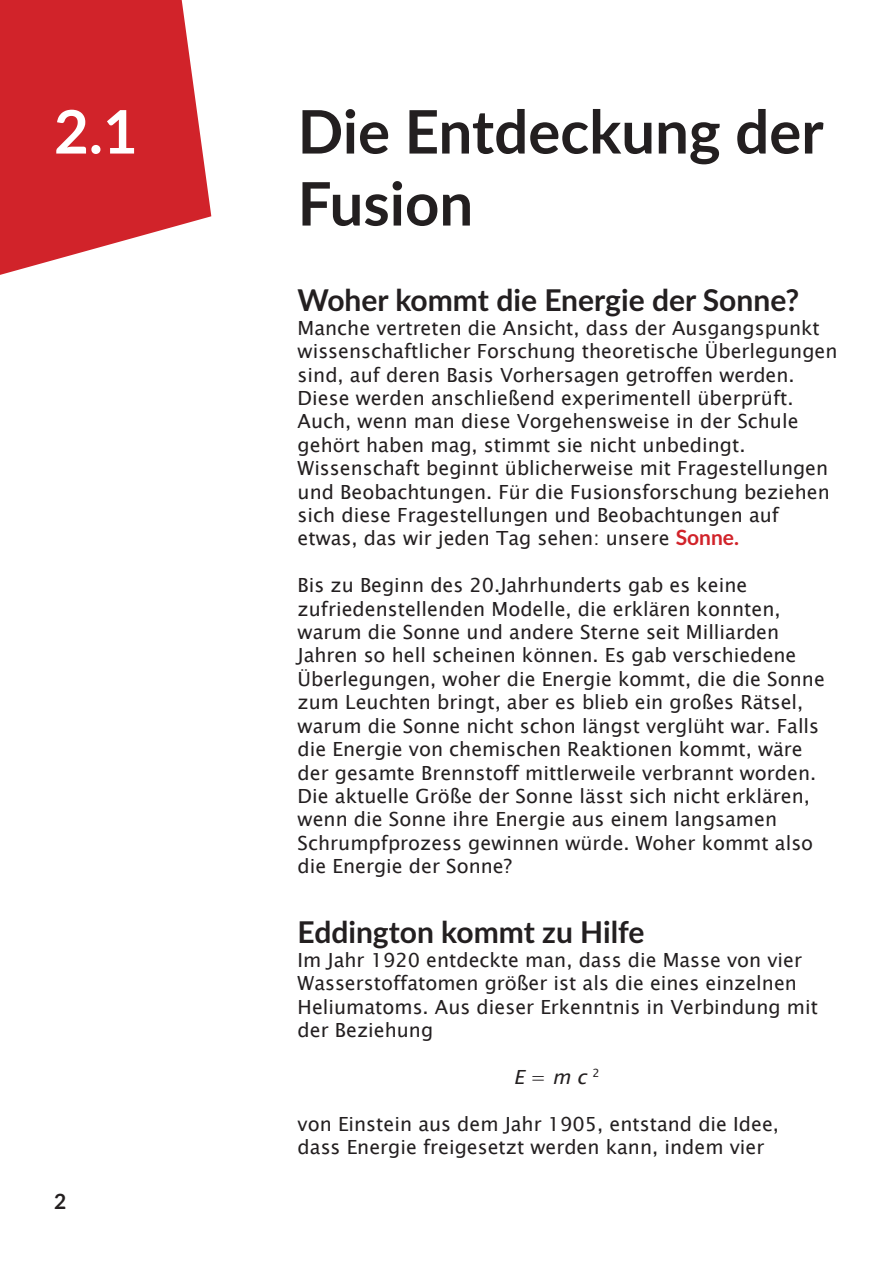
<style>
.page{position:relative;width:893px;height:1263px;background:#fff}
.page>*{position:absolute;margin:0;border:0;box-sizing:border-box;transform-origin:0 0}
.t1{font:700 60px/72px "Lato";color:#231f20}
.t2{font:700 60px "Lato";color:#fff}
.Subtitle{font:700 30px "Lato";color:#231f20}
.t3{font:700 21px "Lato";color:#231f20}
.Standard_text{font:19.5px/23.4px "Lucida Sans Unicode";color:#231f20}
.Standard_text-2{font:italic 19.5px "Lucida Sans Unicode";color:#231f20}
.s1{font-family:"Lato";font-weight:700;font-size:21px;color:#d1232a}
.s2{font-style:normal}
</style>
<div class="page">
<svg style="left:0;top:0;width:211px;height:275px;fill:#d1232a"></svg>
<p class="t2" style="left:54px;top:88px;width:85px">2.1</p>
<p class="t3" style="left:54px;top:1186px;width:14px">2</p>
<p class="t1" style="left:298px;top:93px;width:527px">Die Entdeckung der<br>Fusion</p>
<p class="Subtitle" style="left:298px;top:278px;width:503px">Woher kommt die Energie der Sonne?</p>
<p class="Standard_text" style="left:298px;top:316px;width:541px">Manche vertreten die Ansicht, dass der Ausgangspunkt wissenschaftlicher Forschung theoretische Überlegungen sind, auf deren Basis Vorhersagen getroffen werden.<br>Diese werden anschließend experimentell überprüft.<br>Auch, wenn man diese Vorgehensweise in der Schule gehört haben mag, stimmt sie nicht unbedingt.<br>Wissenschaft beginnt üblicherweise mit Fragestellungen und Beobachtungen. Für die Fusionsforschung beziehen sich diese Fragestellungen und Beobachtungen auf etwas, das wir jeden Tag sehen: unsere <span class="s1">Sonne.</span></p>
<p class="Standard_text" style="left:298px;top:574px;width:529px">Bis zu Beginn des 20.Jahrhunderts gab es keine zufriedenstellenden Modelle, die erklären konnten, warum die Sonne und andere Sterne seit Milliarden Jahren so hell scheinen können. Es gab verschiedene Überlegungen, woher die Energie kommt, die die Sonne zum Leuchten bringt, aber es blieb ein großes Rätsel, warum die Sonne nicht schon längst verglüht war. Falls die Energie von chemischen Reaktionen kommt, wäre der gesamte Brennstoff mittlerweile verbrannt worden.<br>Die aktuelle Größe der Sonne lässt sich nicht erklären, wenn die Sonne ihre Energie aus einem langsamen Schrumpfprozess gewinnen würde. Woher kommt also die Energie der Sonne?</p>
<p class="Subtitle" style="left:298px;top:910px;width:348px">Eddington kommt zu Hilfe</p>
<p class="Standard_text" style="left:298px;top:948px;width:522px">Im Jahr 1920 entdeckte man, dass die Masse von vier Wasserstoffatomen größer ist als die eines einzelnen Heliumatoms. Aus dieser Erkenntnis in Verbindung mit der Beziehung</p>
<p class="Standard_text-2" style="left:514px;top:1061px;width:88px">E<span class="s2">=</span> m c<sup>2</sup></p>
<p class="Standard_text" style="left:298px;top:1112px;width:483px">von Einstein aus dem Jahr 1905, entstand die Idee, dass Energie freigesetzt werden kann, indem vier</p>
</div>
